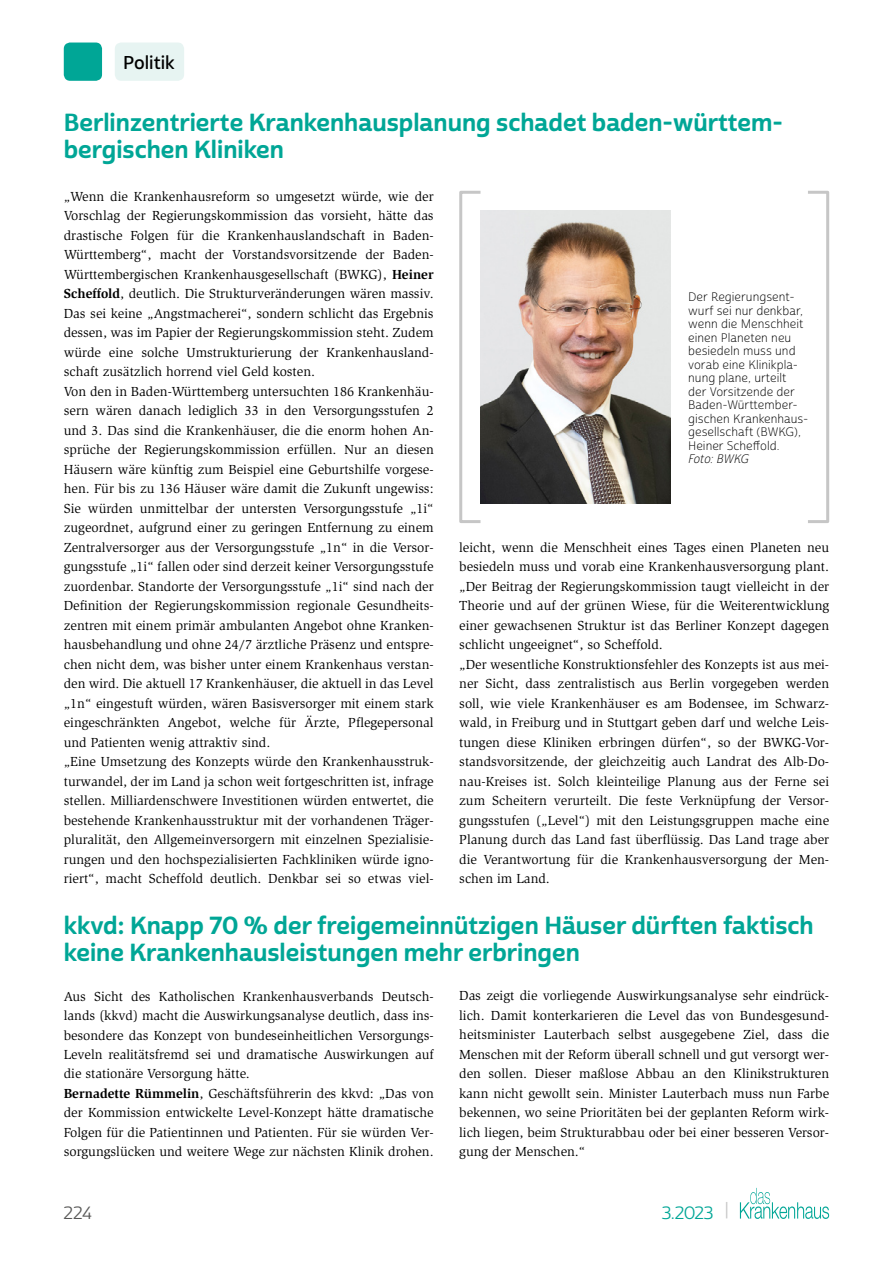
<style>
.page{position:relative;width:893px;height:1263px;background:#fff}
.page>*{position:absolute;margin:0;border:0;box-sizing:border-box;transform-origin:0 0}
.t1{font:24px/27px "Cabrito Sans Nor Bol";color:#00a696}
.t2{font:18px "Cabrito Sans Nor Dem";letter-spacing:-.005em;color:#000}
.t3{font:17.25px "Cabrito Sans Nor Reg";color:#00a696}
.t4{font:17.25px "Cabrito Sans Nor Reg";color:#575756}
.t5{font:13.5px/19.5px "Slimbach Std";color:#000}
.t6{font:12px/13.5px "Cabrito Sans Nor Lig";color:#000}
.t7{font:12px "Cabrito Sans Nor Lig It";letter-spacing:-.01em;color:#000}
.s1{font-weight:700}
.s2{font-size:18.9px;color:#c6c6c6}
</style>
<div class="page">
<div style="left:115px;top:43px;width:69px;height:38px;background:#e7f4f2;border-radius:6px"></div>
<svg style="left:740px;top:1188px;width:89px;height:31px"></svg>
<div style="left:64px;top:43px;width:38px;height:38px;background:#00a696;border-radius:6px"></div>
<div style="left:459px;top:191px;width:23px;height:332px;border:3px solid #c6c6c6"></div>
<div style="left:806px;top:191px;width:23px;height:332px;border:3px solid #c6c6c6"></div>
<img style="left:480px;top:211px;width:190px;height:293px">
<h2 class="t2" style="left:123px;top:51px;width:53px">Politik</h2>
<h1 class="t1" style="left:64px;top:110px;width:718px">Berlinzentrierte Krankenhausplanung schadet baden-württem&shy;bergischen Kliniken</h1>
<p class="t5" style="left:64px;top:187px;width:371px">„Wenn die Krankenhausreform so umgesetzt würde, wie der Vorschlag der Regierungskommission das vorsieht, hätte das drastische Folgen für die Krankenhauslandschaft in Baden-Württemberg“, macht der Vorstandsvorsitzende der Baden-Württembergischen Krankenhausgesellschaft (BWKG), <span class="s1">Heiner Scheffold</span>, deutlich. Die Strukturveränderungen wären massiv.<br>Das sei keine „Angstmacherei“, sondern schlicht das Ergebnis dessen, was im Papier der Regierungskommission steht. Zudem würde eine solche Umstrukturierung der Krankenhausland&shy;schaft zusätzlich horrend viel Geld kosten.<br>Von den in Baden-Württemberg untersuchten 186 Krankenhäu&shy;sern wären danach lediglich 33 in den Versorgungsstufen 2 und 3. Das sind die Krankenhäuser, die die enorm hohen An&shy;sprüche der Regierungskommission erfüllen. Nur an diesen Häusern wäre künftig zum Beispiel eine Geburtshilfe vorgese&shy;hen. Für bis zu 136 Häuser wäre damit die Zukunft ungewiss:<br>Sie würden unmittelbar der untersten Versorgungsstufe „1i“ zugeordnet, aufgrund einer zu geringen Entfernung zu einem Zentralversorger aus der Versorgungsstufe „1n“ in die Versor&shy;gungsstufe „1i“ fallen oder sind derzeit keiner Versorgungsstufe zuordenbar. Standorte der Versorgungsstufe „1i“ sind nach der Definition der Regierungskommission regionale Gesundheits&shy;zentren mit einem primär ambulanten Angebot ohne Kranken&shy;hausbehandlung und ohne 24/7 ärztliche Präsenz und entspre&shy;chen nicht dem, was bisher unter einem Krankenhaus verstan&shy;den wird. Die aktuell 17 Krankenhäuser, die aktuell in das Level „1n“ eingestuft würden, wären Basisversorger mit einem stark eingeschränkten Angebot, welche für Ärzte, Pflegepersonal und Patienten wenig attraktiv sind.<br>„Eine Umsetzung des Konzepts würde den Krankenhausstruk&shy;turwandel, der im Land ja schon weit fortgeschritten ist, infrage stellen. Milliardenschwere Investitionen würden entwertet, die bestehende Krankenhausstruktur mit der vorhandenen Träger&shy;pluralität, den Allgemeinversorgern mit einzelnen Spezialisie&shy;rungen und den hochspezialisierten Fachkliniken würde igno&shy;riert“, macht Scheffold deutlich. Denkbar sei so etwas viel-</p>
<p class="t6" style="left:688px;top:290px;width:122px">Der Regierungsent&shy;wurf sei nur denkbar, wenn die Menschheit einen Planeten neu besiedeln muss und vorab eine Klinikpla&shy;nung plane, urteilt<br>der Vorsitzende der<br>Baden-Württember&shy;gischen Krankenhaus&shy;gesellschaft (BWKG),<br>Heiner Scheffold.</p>
<p class="t7" style="left:688px;top:452px;width:62px">Foto: BWKG</p>
<p class="t5" style="left:459px;top:538px;width:371px">leicht, wenn die Menschheit eines Tages einen Planeten neu besiedeln muss und vorab eine Krankenhausversorgung plant. „Der Beitrag der Regierungskommission taugt vielleicht in der Theorie und auf der grünen Wiese, für die Weiterentwicklung einer gewachsenen Struktur ist das Berliner Konzept dagegen schlicht ungeeignet“, so Scheffold.<br>„Der wesentliche Konstruktionsfehler des Konzepts ist aus mei&shy;ner Sicht, dass zentralistisch aus Berlin vorgegeben werden soll, wie viele Krankenhäuser es am Bodensee, im Schwarz&shy;wald, in Freiburg und in Stuttgart geben darf und welche Leis&shy;tungen diese Kliniken erbringen dürfen“, so der BWKG-Vor&shy;standsvorsitzende, der gleichzeitig auch Landrat des Alb-Do&shy;nau-Kreises ist. Solch kleinteilige Planung aus der Ferne sei zum Scheitern verurteilt. Die feste Verknüpfung der Versor&shy;gungsstufen („Level“) mit den Leistungsgruppen mache eine Planung durch das Land fast überflüssig. Das Land trage aber die Verantwortung für die Krankenhausversorgung der Men&shy;schen im Land.</p>
<h1 class="t1" style="left:64px;top:912px;width:751px">kkvd: Knapp 70 % der freigemeinnützigen Häuser dürften faktisch keine Krankenhausleistungen mehr erbringen</h1>
<p class="t5" style="left:64px;top:986px;width:371px">Aus Sicht des Katholischen Krankenhausverbands Deutsch&shy;lands (kkvd) macht die Auswirkungsanalyse deutlich, dass ins&shy;besondere das Konzept von bundeseinheitlichen Versorgungs-Leveln realitätsfremd sei und dramatische Auswirkungen auf die stationäre Versorgung hätte.<br><span class="s1">Bernadette Rümmelin</span>, Geschäftsführerin des kkvd: „Das von der Kommission entwickelte Level-Konzept hätte dramatische Folgen für die Patientinnen und Patienten. Für sie würden Ver&shy;sorgungslücken und weitere Wege zur nächsten Klinik drohen.</p>
<p class="t5" style="left:459px;top:986px;width:371px;text-align:justify">Das zeigt die vorliegende Auswirkungsanalyse sehr eindrück&shy;lich. Damit konterkarieren die Level das von Bundesgesund&shy;heitsminister Lauterbach selbst ausgegebene Ziel, dass die Menschen mit der Reform überall schnell und gut versorgt wer&shy;den sollen. Dieser maßlose Abbau an den Klinikstrukturen kann nicht gewollt sein. Minister Lauterbach muss nun Farbe bekennen, wo seine Prioritäten bei der geplanten Reform wirk&shy;lich liegen, beim Strukturabbau oder bei einer besseren Versor&shy;gung der Menschen.“</p>
<p class="t4" style="left:64px;top:1202px;width:29px">224</p>
<p class="t3" style="left:662px;top:1202px;width:69px">3.2023 <span class="s2">|</span></p>
</div>
